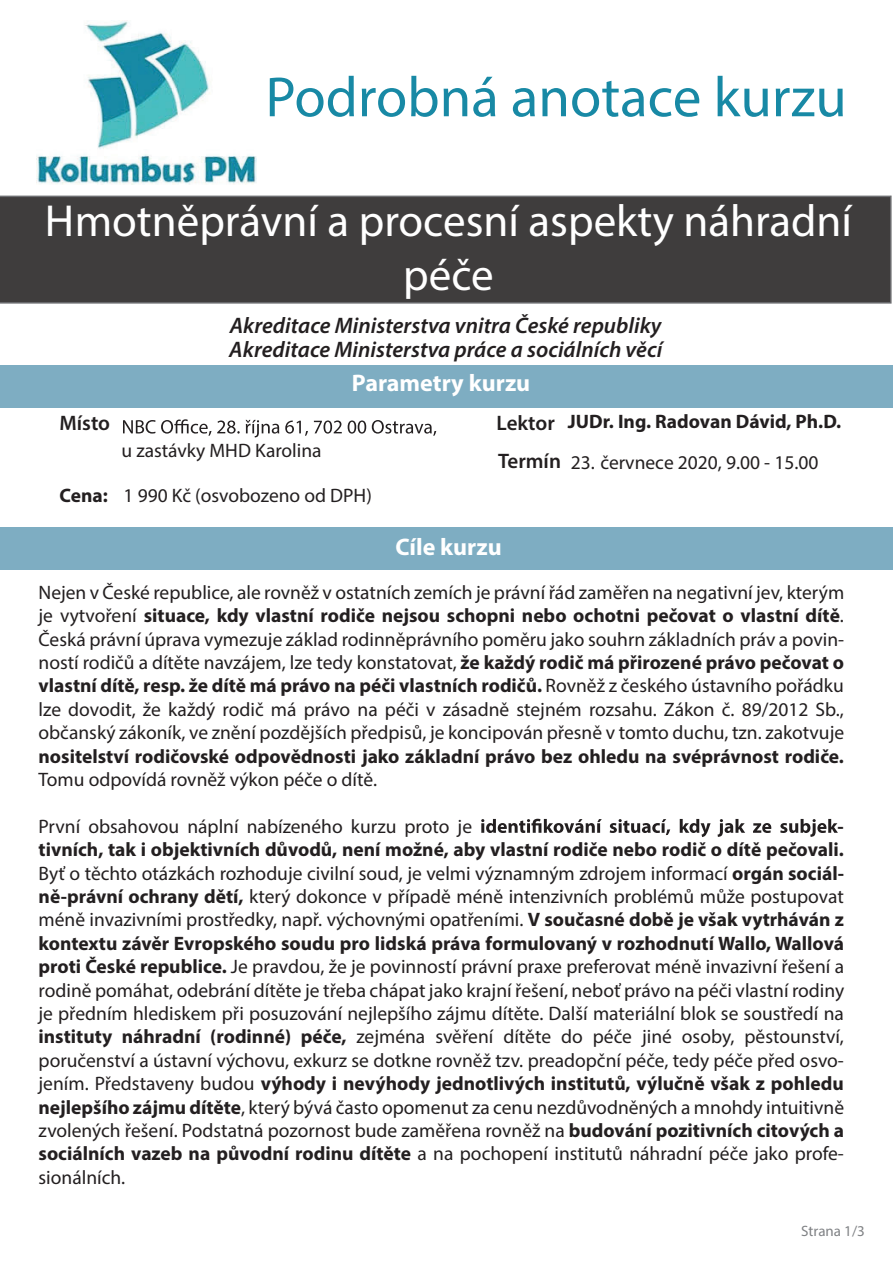
<style>
.page{position:relative;width:893px;height:1263px;background:#fff}
.page>*{position:absolute;margin:0;border:0;box-sizing:border-box;transform-origin:0 0}
.t1{font:57px "Myriad Pro";color:#1889a5}
.t2{font:45px/54px "Myriad Pro";color:#fff;text-align:center}
.t3{font:700 24px "Myriad Pro";color:#fff}
.t4{font:italic 600 22.5px "Myriad Pro";color:#231f20}
.t5{font:600 21px "Myriad Pro";color:#231f20}
.t6{font:19.5px/23.4px "Myriad Pro";color:#231f20;text-align:justify}
.t7{font:700 19.5px "Myriad Pro";color:#231f20}
.t8{font:15px "Myriad Pro";color:#808285}
.s1{font-weight:600;font-size:21px}
.s2{font-weight:700}
</style>
<div class="page">
<div style="left:0;top:196px;width:892px;height:108px;background:#3f3d3d"></div>
<div style="left:0;top:365px;width:893px;height:42px;background:#7eadc2"></div>
<div style="left:0;top:528px;width:892px;height:42px;background:#7eadc2"></div>
<svg style="left:481px;top:819px;width:357px;height:18px"></svg>
<img style="left:37px;top:21px;width:220px;height:163px">
<svg style="left:123px;top:419px;width:313px;height:18px"></svg>
<h1 class="t1" style="left:265px;top:62px;width:583px">Podrobná anotace kurzu</h1>
<h2 class="t2" style="left:45px;top:193px;width:809px">Hmotněprávní a procesní aspekty náhradní péče</h2>
<p class="t4" style="left:230px;top:311px;width:433px">Akreditace Ministerstva vnitra České republiky</p>
<p class="t5" style="left:59px;top:409px;width:52px">Místo</p>
<p class="t4" style="left:229px;top:335px;width:435px">Akreditace Ministerstva práce a sociálních věcí</p>
<p class="t6" style="left:124px;top:433px;width:211px">zastávka MHD - Výstaviště</p>
<p class="t6" style="left:122px;top:438px;width:202px">u zastávky MHD Karolina</p>
<p class="t3" style="left:352px;top:367px;width:180px">Parametry kurzu</p>
<p class="t7" style="left:497px;top:409px;width:346px"><span class="s1">Lektor</span> JUDr. Ing. Radovan Dávid, Ph.D.</p>
<p class="t6" style="left:498px;top:450px;width:322px"><span class="s1">Termín</span> 23. červnece 2020, 9.00 - 15.00</p>
<p class="t6" style="left:59px;top:483px;width:314px"><span class="s2">Cena:</span> 1 990 Kč (osvobozeno od DPH)</p>
<p class="t3" style="left:395px;top:531px;width:108px">Cíle kurzu</p>
<p class="t6" style="left:39px;top:580px;width:807px">Nejen v České republice, ale rovněž v ostatních zemích je právní řád zaměřen na negativní jev, kterým je vytvoření <span class="s2">situace, kdy vlastní rodiče nejsou schopni nebo ochotni pečovat o vlastní dítě</span>.<br>Česká právní úprava vymezuje základ rodinněprávního poměru jako souhrn základních práv a povin&shy;ností rodičů a dítěte navzájem, lze tedy konstatovat, <span class="s2">že každý rodič má přirozené právo pečovat o vlastní dítě, resp. že dítě má právo na péči vlastních rodičů.</span> Rovněž z českého ústavního pořádku lze dovodit, že každý rodič má právo na péči v zásadně stejném rozsahu. Zákon č. 89/2012 Sb., občanský zákoník, ve znění pozdějších předpisů, je koncipován přesně v tomto duchu, tzn. zakotvuje</p>
<p class="t7" style="left:39px;top:743px;width:807px">nositelství rodičovské odpovědnosti jako základní právo bez ohledu na svéprávnost rodiče.</p>
<p class="t6" style="left:39px;top:767px;width:340px">Tomu odpovídá rovněž výkon péče o dítě.</p>
<p class="t6" style="left:39px;top:814px;width:435px">První obsahovou náplní nabízeného kurzu proto je</p>
<p class="t6" style="left:39px;top:814px;width:807px;text-indent:799px"><span class="s2">- tivních, tak i objektivních důvodů, není možné, aby vlastní rodiče nebo rodič o dítě pečovali.<br></span>Byť o těchto otázkách rozhoduje civilní soud, je velmi významným zdrojem informací <span class="s2">orgán sociál&shy;ně-právní ochrany dětí,</span> který dokonce v případě méně intenzivních problémů může postupovat méně invazivními prostředky, např. výchovnými opatřeními. <span class="s2">V současné době je však vytrháván z kontextu závěr Evropského soudu pro lidská práva formulovaný v rozhodnutí Wallo, Wallová proti České republice.</span> Je pravdou, že je povinností právní praxe preferovat méně invazivní řešení a rodině pomáhat, odebrání dítěte je třeba chápat jako krajní řešení, neboť právo na péči vlastní rodiny je předním hlediskem při posuzování nejlepšího zájmu dítěte. Další materiální blok se soustředí na <span class="s2">instituty náhradní (rodinné) péče,</span> zejména svěření dítěte do péče jiné osoby, pěstounství, poručenství a ústavní výchovu, exkurz se dotkne rovněž tzv. preadopční péče, tedy péče před osvo&shy;jením. Představeny budou <span class="s2">výhody i nevýhody jednotlivých institutů, výlučně však z pohledu nejlepšího zájmu dítěte</span>, který bývá často opomenut za cenu nezdůvodněných a mnohdy intuitivně zvolených řešení. Podstatná pozornost bude zaměřena rovněž na <span class="s2">budování pozitivních citových a sociálních vazeb na původní rodinu dítěte</span> a na pochopení institutů náhradní péče jako profe&shy;sionálních.</p>
<p class="t8" style="left:801px;top:1222px;width:65px">Strana 1/3</p>
</div>
